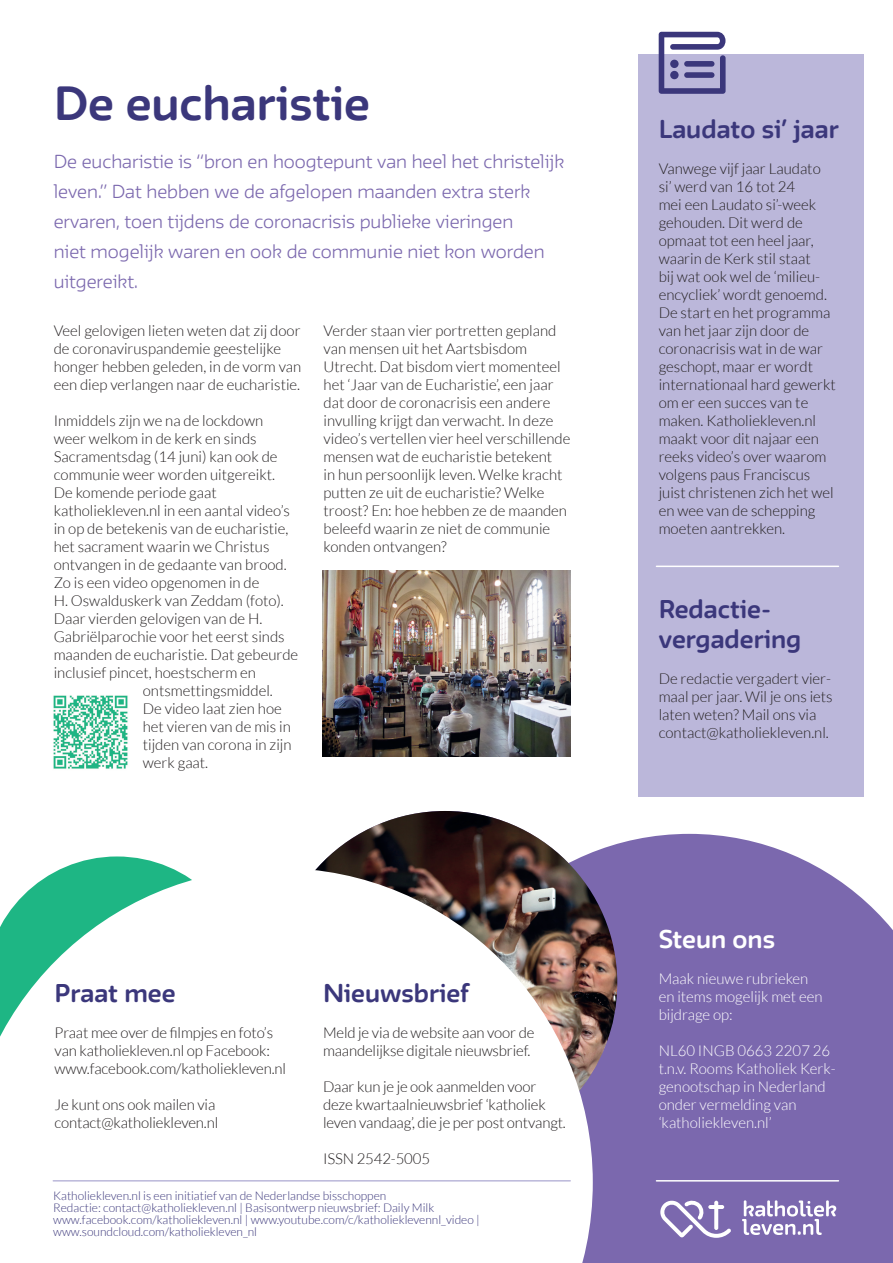
<style>
.page{position:relative;width:893px;height:1263px;background:#fff}
.page>*{position:absolute;margin:0;border:0;box-sizing:border-box;transform-origin:0 0}
.t1{font:700 42px "Irma Text Round Std";color:#3b377b}
.t2{font:700 22.5px/30px "Irma Text Round Std";color:#3b377b}
.t3{font:700 22.5px "Irma Text Round Std";color:#fff}
.t4{font:300 16.5px/30px "Irma Text Round Std";color:#7b68ae}
.t5{font:300 15px/18px "Lato";color:#231f20}
.t6{font:300 15px/18px "Lato";color:#fff}
.t7{font:300 12px/12px "Lato";color:#3b377b}
</style>
<div class="page">
<div style="left:593px;top:834px;width:300px;height:429px;background:#7b68ae"></div>
<img style="left:317px;top:811px;width:300px;height:286px">
<svg style="left:63px;top:856px;width:108px;height:12px"></svg>
<svg style="left:0;top:868px;width:593px;height:395px"></svg>
<hr style="left:53px;top:1180px;width:517px;height:1px;background:#bbb7da">
<hr style="left:656px;top:1180px;width:182px;height:1px;background:#fff">
<svg style="left:742px;top:1200px;width:94px;height:35px"></svg>
<svg style="left:659px;top:1199px;width:72px;height:39px"></svg>
<div style="left:638px;top:54px;width:225px;height:742px;background:#bbb7da"></div>
<svg style="left:659px;top:32px;width:67px;height:62px"></svg>
<div style="left:670px;top:60px;width:9px;height:8px;background:#3b377b;border-radius:50%"></div>
<div style="left:670px;top:71px;width:9px;height:8px;background:#3b377b;border-radius:50%"></div>
<div style="left:684px;top:61px;width:30px;height:6px;background:#3b377b;border-radius:3px"></div>
<div style="left:684px;top:72px;width:30px;height:6px;background:#3b377b;border-radius:3px"></div>
<hr style="left:656px;top:566px;width:182px;height:1px;background:#fff">
<img style="left:323px;top:570px;width:247px;height:186px">
<img style="left:53px;top:695px;width:75px;height:74px">
<h1 class="t1" style="left:54px;top:75px;width:318px">De eucharistie</h1>
<p class="t4" style="left:54px;top:146px;width:512px">De eucharistie is “bron en hoogtepunt van heel het christelijk leven.” Dat hebben we de afgelopen maanden extra sterk ervaren, toen tijdens de coronacrisis publieke vieringen<br>niet mogelijk waren en ook de communie niet kon worden uitgereikt.</p>
<p class="t5" style="left:54px;top:322px;width:249px">Veel gelovigen lieten weten dat zij door de coronaviruspandemie geestelijke honger hebben geleden, in de vorm van een diep verlangen naar de eucharistie.</p>
<p class="t5" style="left:54px;top:412px;width:211px">Inmiddels zijn we na de lockdown</p>
<p class="t5" style="left:54px;top:430px;width:204px">weer welkom in de kerk en sinds</p>
<p class="t5" style="left:54px;top:448px;width:225px">Sacramentsdag (14 juni) kan ook de</p>
<p class="t5" style="left:54px;top:466px;width:223px">communie weer worden uitgereikt.</p>
<p class="t5" style="left:54px;top:484px;width:165px">De komende periode gaat</p>
<p class="t5" style="left:54px;top:502px;width:238px">katholiekleven.nl in een aantal video’s</p>
<p class="t5" style="left:54px;top:520px;width:236px">in op de betekenis van de eucharistie,</p>
<p class="t5" style="left:54px;top:538px;width:217px">het sacrament waarin we Christus</p>
<p class="t5" style="left:54px;top:556px;width:234px">ontvangen in de gedaante van brood.</p>
<p class="t5" style="left:54px;top:574px;width:207px">Zo is een video opgenomen in de</p>
<p class="t5" style="left:54px;top:592px;width:232px">H. Oswalduskerk van Zeddam (foto).</p>
<p class="t5" style="left:54px;top:610px;width:210px">Daar vierden gelovigen van de H.</p>
<p class="t5" style="left:54px;top:628px;width:232px">Gabriëlparochie voor het eerst sinds</p>
<p class="t5" style="left:54px;top:646px;width:246px">maanden de eucharistie. Dat gebeurde</p>
<p class="t5" style="left:54px;top:664px;width:204px">inclusief pincet, hoestscherm en</p>
<p class="t5" style="left:143px;top:682px;width:132px">ontsmettingsmiddel.</p>
<p class="t5" style="left:143px;top:700px;width:140px">De video laat zien hoe</p>
<p class="t5" style="left:143px;top:718px;width:150px">het vieren van de mis in</p>
<p class="t5" style="left:143px;top:736px;width:150px">tijden van corona in zijn</p>
<p class="t5" style="left:143px;top:754px;width:67px">werk gaat.</p>
<p class="t5" style="left:324px;top:322px;width:248px">Verder staan vier portretten gepland van mensen uit het Aartsbisdom Utrecht. Dat bisdom viert momenteel het ‘Jaar van de Eucharistie’, een jaar dat door de coronacrisis een andere invulling krijgt dan verwacht. In deze video’s vertellen vier heel verschillende mensen wat de eucharistie betekent<br>in hun persoonlijk leven. Welke kracht putten ze uit de eucharistie? Welke troost? En: hoe hebben ze de maanden beleefd waarin ze niet de communie konden ontvangen?</p>
<h2 class="t2" style="left:55px;top:978px;width:122px">Praat mee</h2>
<p class="t5" style="left:55px;top:1024px;width:233px">Praat mee over de filmpjes en foto’s van katholiekleven.nl op Facebook: www.facebook.com/katholiekleven.nl</p>
<p class="t5" style="left:55px;top:1096px;width:165px">Je kunt ons ook mailen via contact@katholiekleven.nl</p>
<h2 class="t2" style="left:323px;top:978px;width:147px">Nieuwsbrief</h2>
<p class="t5" style="left:323px;top:1024px;width:213px">Meld je via de website aan voor de maandelijkse digitale nieuwsbrief.</p>
<p class="t5" style="left:323px;top:1078px;width:244px">Daar kun je je ook aanmelden voor deze kwartaalnieuwsbrief ‘katholiek leven vandaag’, die je per post ontvangt.</p>
<p class="t5" style="left:323px;top:1150px;width:109px">ISSN 2542-5005</p>
<p class="t7" style="left:53px;top:1190px;width:428px">Katholiekleven.nl is een initiatief van de Nederlandse bisschoppen<br>Redactie: contact@katholiekleven.nl | Basisontwerp nieuwsbrief: Daily Milk www.facebook.com/katholiekleven.nl | www.youtube.com/c/katholieklevennl_video | www.soundcloud.com/katholiekleven_nl</p>
<h2 class="t2" style="left:659px;top:114px;width:182px">Laudato si’ jaar</h2>
<p class="t5" style="left:659px;top:160px;width:179px">Vanwege vijf jaar Laudato si’ werd van 16 tot 24<br>mei een Laudato si’-week gehouden. Dit werd de opmaat tot een heel jaar, waarin de Kerk stil staat<br>bij wat ook wel de ‘milieu&shy;encycliek’ wordt genoemd.<br>De start en het programma van het jaar zijn door de coronacrisis wat in de war geschopt, maar er wordt internationaal hard gewerkt om er een succes van te maken. Katholiekleven.nl maakt voor dit najaar een reeks video’s over waarom volgens paus Franciscus juist christenen zich het wel en wee van de schepping moeten aantrekken.</p>
<h2 class="t2" style="left:659px;top:594px;width:144px">Redactie&shy;vergadering</h2>
<p class="t5" style="left:659px;top:670px;width:175px">De redactie vergadert vier&shy;maal per jaar. Wil je ons iets laten weten? Mail ons via contact@katholiekleven.nl.</p>
<h2 class="t3" style="left:659px;top:924px;width:118px">Steun ons</h2>
<p class="t6" style="left:659px;top:970px;width:165px">Maak nieuwe rubrieken en items mogelijk met een bijdrage op:</p>
<p class="t6" style="left:659px;top:1042px;width:179px">NL60 INGB 0663 2207 26 t.n.v. Rooms Katholiek Kerk&shy;genootschap in Nederland onder vermelding van ‘katholiekleven.nl’</p>
</div>
